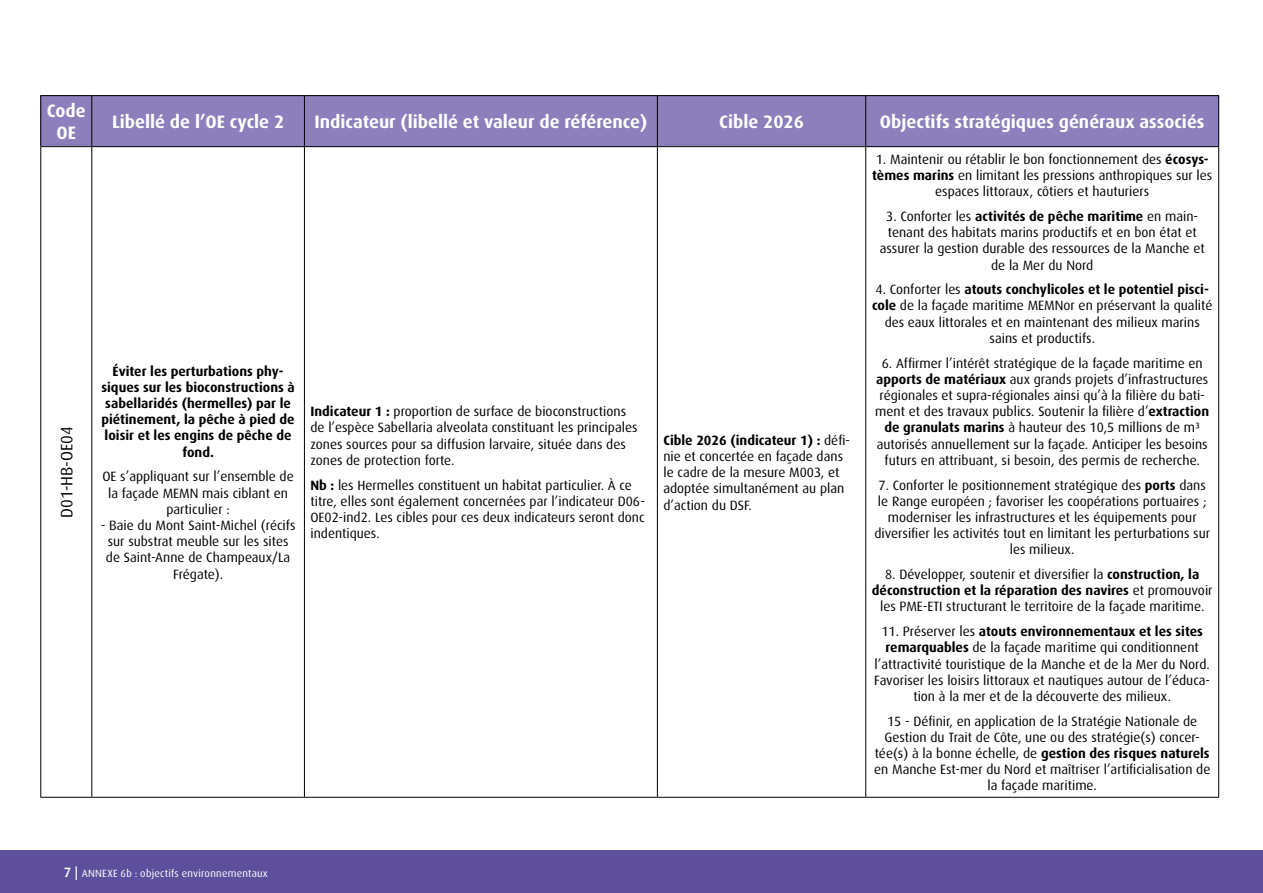
<style>
.page{position:relative;width:1263px;height:893px;background:#fff}
.page>*{position:absolute;margin:0;border:0;box-sizing:border-box;transform-origin:0 0}
.t1{font:700 18px/21.6px "Dax OT";color:#fff;text-align:center}
.t2{font:16.5px "Dax OT";color:#000}
.t3{font:13.5px/16.2px "Dax OT";color:#000;text-align:center}
.t4{font:700 13.5px/16.2px "Dax OT";color:#000;text-align:center}
.t5{font:10.5px "Dax OT";letter-spacing:.02em;color:#fff}
.s1{font-weight:700}
.s2{font-weight:500;font-size:13.5px}
</style>
<div class="page">
<div style="left:0;top:850px;width:1263px;height:43px;background:#5e4f9c"></div>
<div style="left:41px;top:96px;width:51px;height:51px;background:#8c7fbb"></div>
<div style="left:92px;top:96px;width:212px;height:51px;background:#8c7fbb"></div>
<div style="left:304px;top:96px;width:353px;height:51px;background:#8c7fbb"></div>
<div style="left:657px;top:96px;width:209px;height:51px;background:#8c7fbb"></div>
<div style="left:866px;top:96px;width:353px;height:51px;background:#8c7fbb"></div>
<hr style="left:40px;top:95px;width:52px;height:1px;background:#000">
<hr style="left:40px;top:96px;width:1px;height:50px;background:#000">
<hr style="left:92px;top:95px;width:212px;height:1px;background:#000">
<hr style="left:91px;top:96px;width:1px;height:50px;background:#000">
<hr style="left:304px;top:95px;width:353px;height:1px;background:#000">
<hr style="left:304px;top:96px;width:1px;height:50px;background:#000">
<hr style="left:657px;top:95px;width:209px;height:1px;background:#000">
<hr style="left:657px;top:96px;width:1px;height:50px;background:#000">
<hr style="left:866px;top:95px;width:353px;height:1px;background:#000">
<hr style="left:865px;top:96px;width:1px;height:50px;background:#000">
<hr style="left:1218px;top:96px;width:1px;height:50px;background:#000">
<hr style="left:40px;top:146px;width:52px;height:1px;background:#000">
<hr style="left:40px;top:147px;width:1px;height:650px;background:#000">
<hr style="left:92px;top:146px;width:212px;height:1px;background:#000">
<hr style="left:91px;top:147px;width:1px;height:650px;background:#000">
<hr style="left:304px;top:146px;width:353px;height:1px;background:#000">
<hr style="left:304px;top:147px;width:1px;height:650px;background:#000">
<hr style="left:657px;top:146px;width:209px;height:1px;background:#000">
<hr style="left:657px;top:147px;width:1px;height:650px;background:#000">
<hr style="left:866px;top:146px;width:353px;height:1px;background:#000">
<hr style="left:865px;top:147px;width:1px;height:650px;background:#000">
<hr style="left:1218px;top:147px;width:1px;height:650px;background:#000">
<hr style="left:40px;top:797px;width:52px;height:1px;background:#000">
<hr style="left:92px;top:797px;width:212px;height:1px;background:#000">
<hr style="left:304px;top:797px;width:353px;height:1px;background:#000">
<hr style="left:657px;top:797px;width:209px;height:1px;background:#000">
<hr style="left:866px;top:797px;width:353px;height:1px;background:#000">
<p class="t1" style="left:47px;top:100px;width:40px">Code<br>OE</p>
<p class="t1" style="left:112px;top:111px;width:174px">Libellé de l’OE cycle 2</p>
<p class="t1" style="left:315px;top:111px;width:334px">Indicateur (libellé et valeur de référence)</p>
<p class="t1" style="left:719px;top:111px;width:86px">Cible 2026</p>
<p class="t1" style="left:880px;top:111px;width:326px">Objectifs stratégiques généraux associés</p>
<p class="t2" style="left:58px;top:518px;width:93px;rotate:-90deg">D01-HB-OE04</p>
<p class="t4" style="left:101px;top:363px;width:195px">Éviter les perturbations phy&shy;siques sur les bioconstructions à sabellaridés (hermelles) par le piétinement, la pêche à pied de loisir et les engins de pêche de fond.</p>
<p class="t3" style="left:102px;top:469px;width:193px">OE s’appliquant sur l’ensemble de la façade MEMN mais ciblant en particulier :</p>
<p class="t3" style="left:101px;top:517px;width:196px">- Baie du Mont Saint-Michel (récifs sur substrat meuble sur les sites de Saint-Anne de Champeaux/La</p>
<p class="t3" style="left:310px;top:404px;width:328px;text-align:left"><span class="s1">Indicateur 1 :</span> proportion de surface de bioconstructions de l’espèce Sabellaria alveolata constituant les principales zones sources pour sa diffusion larvaire, située dans des zones de protection forte.</p>
<p class="t3" style="left:310px;top:477px;width:336px;text-align:left"><span class="s1">Nb :</span> les Hermelles constituent un habitat particulier. À ce titre, elles sont également concernées par l’indicateur D06- OE02-ind2. Les cibles pour ces deux indicateurs seront donc indentiques.</p>
<p class="t3" style="left:663px;top:432px;width:188px;text-align:left"><span class="s1">Cible 2026 (indicateur 1) :</span> déf&shy;nie et concertée en façade dans le cadre de la mesure M003, et adoptée simultanément au plan d’action du DSF.</p>
<p class="t3" style="left:872px;top:151px;width:342px">1. Maintenir ou rétablir le bon fonctionnement des <span class="s1">écosys&shy;tèmes marins</span> en limitant les pressions anthropiques sur les espaces littoraux, côtiers et hauturiers</p>
<p class="t3" style="left:880px;top:208px;width:326px">3. Conforter les <span class="s1">activités de pêche maritime</span> en main&shy;tenant des habitats marins productifs et en bon état et assurer la gestion durable des ressources de la Manche et de la Mer du Nord</p>
<p class="t3" style="left:872px;top:282px;width:342px">4. Conforter les <span class="s1">atouts conchylicoles et le potentiel pisci&shy;cole</span> de la façade maritime MEMNor en préservant la qualité des eaux littorales et en maintenant des milieux marins sains et productifs.</p>
<p class="t3" style="left:875px;top:355px;width:335px">6. Affrmer l’intérêt stratégique de la façade maritime en <span class="s1">apports de matériaux</span> aux grands projets d’infrastructures régionales et supra-régionales ainsi qu’à la flière du bati&shy;ment et des travaux publics. Soutenir la flière d’<span class="s1">extraction de granulats marins</span> à hauteur des 10,5 millions de m³ autorisés annuellement sur la façade. Anticiper les besoins futurs en attribuant, si besoin, des permis de recherche.</p>
<p class="t3" style="left:874px;top:477px;width:337px">7. Conforter le positionnement stratégique des <span class="s1">ports</span> dans le Range européen ; favoriser les coopérations portuaires ; moderniser les infrastructures et les équipements pour diversifer les activités tout en limitant les perturbations sur les milieux.</p>
<p class="t3" style="left:173px;top:566px;width:52px">Frégate).</p>
<p class="t3" style="left:872px;top:566px;width:342px">8. Développer, soutenir et diversifer la <span class="s1">construction, la déconstruction et la réparation des navires</span> et promouvoir les PME-ETI structurant le territoire de la façade maritime.</p>
<p class="t3" style="left:874px;top:623px;width:338px">11. Préserver les <span class="s1">atouts environnementaux et les sites remarquables</span> de la façade maritime qui conditionnent l’attractivité touristique de la Manche et de la Mer du Nord.<br>Favoriser les loisirs littoraux et nautiques autour de l’éduca&shy;tion à la mer et de la découverte des milieux.</p>
<p class="t3" style="left:874px;top:713px;width:338px">15 - Défnir, en application de la Stratégie Nationale de Gestion du Trait de Côte, une ou des stratégie(s) concer&shy;tée(s) à la bonne échelle, de <span class="s1">gestion des risques naturels </span>en Manche Est-mer du Nord et maîtriser l’artifcialisation de la façade maritime.</p>
<p class="t5" style="left:64px;top:867px;width:206px"><span class="s2">7 |</span> ANNEXE 6b : objectifs environnementaux</p>
</div>
